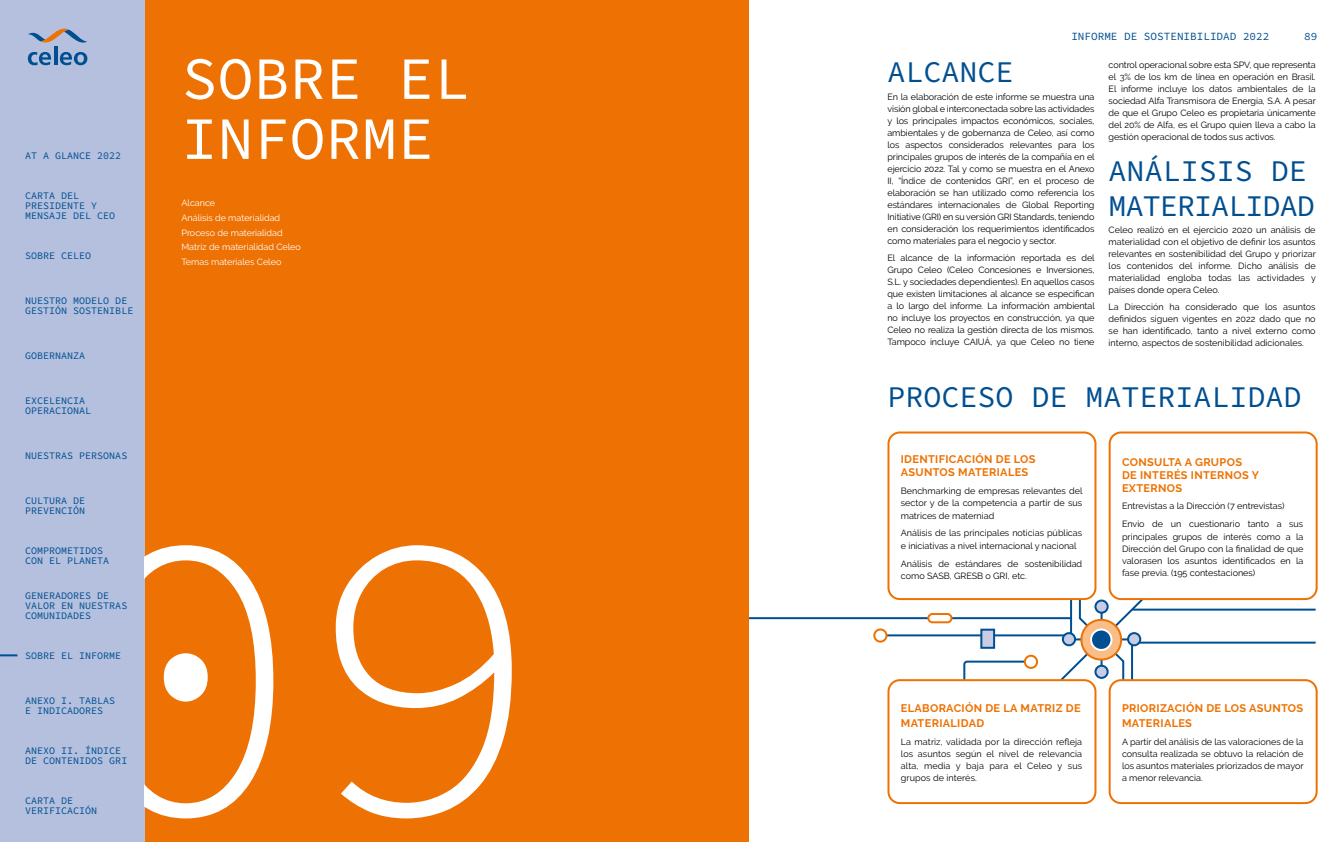
<style>
.page{position:relative;width:1344px;height:842px;background:#fff}
.page>*{position:absolute;margin:0;border:0;box-sizing:border-box;transform-origin:0 0}
.t1{font:300 400px "Source Code Pro";color:#fff}
.t2{font:60px/60px "Source Code Pro";color:#fff}
.t3{font:30px "Source Code Pro";color:#004f91}
.t4{font:30px/35px "Source Code Pro";letter-spacing:-.03em;color:#004f91}
.t5{font:700 11px/13px "Raleway";letter-spacing:.03em;color:#ee7203}
.t6{font:11px "Source Code Pro";color:#004f91}
.t7{font:10px/10px "Source Code Pro";color:#004f91}
.t8{font:9px/12px "Raleway";color:#000;text-align:justify}
.t9{font:9px/14.8px "Raleway";color:#fff}
</style>
<div class="page">
<div style="left:0;top:0;width:151px;height:842px;background:#b5c0de"></div>
<svg style="left:28px;top:52px;width:23px;height:13px"></svg>
<hr style="left:54px;top:46px;width:3px;height:19px;background:#004f91">
<svg style="left:60px;top:52px;width:27px;height:13px"></svg>
<svg style="left:28px;top:29px;width:59px;height:14px"></svg>
<svg style="left:1058px;top:596px;width:87px;height:87px"></svg>
<hr style="left:1100px;top:613px;width:2px;height:53px;background:#004f91">
<hr style="left:1132px;top:642px;width:183px;height:2px;background:#004f91">
<hr style="left:1132px;top:609px;width:183px;height:2px;background:#004f91">
<hr style="left:748px;top:617px;width:323px;height:2px;background:#004f91">
<hr style="left:881px;top:634px;width:190px;height:2px;background:#004f91">
<div style="left:1128px;top:633px;width:12px;height:12px;background:#c8cce4;border-radius:50%"></div>
<div style="left:1127px;top:632px;width:14px;height:14px;border:2px solid #004f91;border-radius:50%"></div>
<div style="left:1063px;top:633px;width:12px;height:12px;background:#c8cce4;border-radius:50%"></div>
<div style="left:1062px;top:632px;width:14px;height:14px;border:2px solid #004f91;border-radius:50%"></div>
<svg style="left:963px;top:660px;width:65px;height:19px"></svg>
<div style="left:980px;top:629px;width:15px;height:20px;background:#c8cce4;border:2px solid #004f91"></div>
<div style="left:874px;top:629px;width:12px;height:13px;background:#fff;border-radius:50%"></div>
<div style="left:873px;top:628px;width:14px;height:15px;border:2px solid #ee7203;border-radius:50%"></div>
<div style="left:1025px;top:656px;width:12px;height:12px;background:#fff;border-radius:50%"></div>
<div style="left:1024px;top:655px;width:14px;height:14px;border:2px solid #ee7203;border-radius:50%"></div>
<svg style="left:1081px;top:620px;width:40px;height:40px"></svg>
<div style="left:1080px;top:619px;width:42px;height:42px;border:2px solid #ee7203;border-radius:50%"></div>
<div style="left:1091px;top:629px;width:20px;height:21px;background:#004f91;border-radius:50%"></div>
<div style="left:1090px;top:628px;width:22px;height:23px;border:2px solid #fff;border-radius:50%"></div>
<div style="left:928px;top:614px;width:23px;height:8px;background:#fff;border-radius:4px"></div>
<div style="left:927px;top:613px;width:25px;height:10px;border:2px solid #ee7203;border-radius:4px"></div>
<div style="left:887px;top:431px;width:209px;height:169px;border:2px solid #ee7203;border-radius:11px"></div>
<div style="left:1108px;top:431px;width:209px;height:169px;border:2px solid #ee7203;border-radius:11px"></div>
<div style="left:1108px;top:679px;width:209px;height:125px;border:2px solid #ee7203;border-radius:11px"></div>
<div style="left:887px;top:679px;width:209px;height:125px;border:2px solid #ee7203;border-radius:11px"></div>
<div style="left:145px;top:0;width:603px;height:842px;background:#ee7203"></div>
<svg style="left:0;top:654px;width:17px;height:2px"></svg>
<p class="t7" style="left:25px;top:151px;width:97px">AT A GLANCE 2022</p>
<p class="t7" style="left:25px;top:191px;width:91px">CARTA DEL<br>PRESIDENTE Y<br>MENSAJE DEL CEO</p>
<p class="t7" style="left:25px;top:251px;width:67px">SOBRE CELEO</p>
<p class="t7" style="left:25px;top:296px;width:110px">NUESTRO MODELO DE<br>GESTIÓN SOSTENIBLE</p>
<p class="t7" style="left:25px;top:351px;width:61px">GOBERNANZA</p>
<p class="t7" style="left:25px;top:396px;width:67px">EXCELENCIA<br>OPERACIONAL</p>
<p class="t7" style="left:25px;top:451px;width:104px">NUESTRAS PERSONAS</p>
<p class="t7" style="left:25px;top:496px;width:61px">CULTURA DE<br>PREVENCIÓN</p>
<h2 class="t2" style="left:181px;top:51px;width:289px">SOBRE EL<br>INFORME</h2>
<p class="t9" style="left:181px;top:195px;width:121px">Alcance<br>Análisis de materialidad<br>Proceso de materialidad<br>Matriz de materialidad Celeo<br>Temas materiales Celeo</p>
<h1 class="t1" style="left:66px;top:390px;width:482px">09</h1>
<p class="t7" style="left:25px;top:546px;width:85px">COMPROMETIDOS<br>CON EL PLANETA</p>
<p class="t7" style="left:25px;top:591px;width:104px">GENERADORES DE<br>VALOR EN NUESTRAS<br>COMUNIDADES</p>
<p class="t7" style="left:25px;top:651px;width:97px">SOBRE EL INFORME</p>
<p class="t7" style="left:25px;top:696px;width:91px">ANEXO I. TABLAS<br>E INDICADORES</p>
<p class="t7" style="left:25px;top:746px;width:104px">ANEXO II. ÍNDICE<br>DE CONTENIDOS GRI</p>
<p class="t7" style="left:25px;top:796px;width:73px">CARTA DE<br>VERIFICACIÓN</p>
<p class="t6" style="left:1071px;top:28px;width:199px">INFORME DE SOSTENIBILIDAD 2022</p>
<p class="t6" style="left:1304px;top:28px;width:15px">89</p>
<p class="t8" style="left:1108px;top:59px;width:209px">control operacional sobre esta SPV, que representa el 3% de los km de línea en operación en Brasil.<br>El informe incluye los datos ambientales de la sociedad Alfa Transmisora de Energía, S.A. A pesar de que el Grupo Celeo es propietaria únicamente del 20% de Alfa, es el Grupo quien lleva a cabo la gestión operacional de todos sus activos.</p>
<h3 class="t4" style="left:1108px;top:154px;width:208px">ANÁLISIS DE<br>MATERIALIDAD</h3>
<p class="t8" style="left:1108px;top:224px;width:209px">Celeo realizó en el ejercicio 2020 un análisis de materialidad con el objetivo de definir los asuntos relevantes en sostenibilidad del Grupo y priorizar los contenidos del informe. Dicho análisis de materialidad engloba todas las actividades y países donde opera Celeo.</p>
<p class="t8" style="left:1108px;top:301px;width:208px">La Dirección ha considerado que los asuntos definidos siguen vigentes en 2022 dado que no se han identificado, tanto a nivel externo como interno, aspectos de sostenibilidad adicionales.</p>
<h3 class="t3" style="left:887px;top:375px;width:416px">PROCESO DE MATERIALIDAD</h3>
<h3 class="t3" style="left:887px;top:50px;width:127px">ALCANCE</h3>
<p class="t8" style="left:887px;top:91px;width:209px">En la elaboración de este informe se muestra una visión global e interconectada sobre las actividades y los principales impactos económicos, sociales, ambientales y de gobernanza de Celeo, así como los aspectos considerados relevantes para los principales grupos de interés de la compañía en el ejercicio 2022. Tal y como se muestra en el Anexo II, “Índice de contenidos GRI”, en el proceso de elaboración se han utilizado como referencia los estándares internacionales de Global Reporting Initiative (GRI) en su versión GRI Standards, teniendo en consideración los requerimientos identificados como materiales para el negocio y sector.</p>
<p class="t8" style="left:887px;top:252px;width:209px">El alcance de la información reportada es del Grupo Celeo (Celeo Concesiones e Inversiones, S.L. y sociedades dependientes). En aquellos casos que existen limitaciones al alcance se especifican a lo largo del informe. La información ambiental no incluye los proyectos en construcción, ya que Celeo no realiza la gestión directa de los mismos.<br>Tampoco incluye CAIUÁ, ya que Celeo no tiene</p>
<p class="t5" style="left:901px;top:453px;width:136px">IDENTIFICACIÓN DE LOS<br>ASUNTOS MATERIALES</p>
<p class="t8" style="left:901px;top:485px;width:183px">Benchmarking de empresas relevantes del sector y de la competencia a partir de sus matrices de materniad</p>
<p class="t8" style="left:901px;top:527px;width:183px">Análisis de las principales noticias públicas e iniciativas a nivel internacional y nacional</p>
<p class="t8" style="left:901px;top:557px;width:183px">Análisis de estándares de sostenibilidad como SASB, GRESB o GRI, etc.</p>
<p class="t5" style="left:1122px;top:455px;width:139px">CONSULTA A GRUPOS<br>DE INTERÉS INTERNOS Y<br>EXTERNOS</p>
<p class="t8" style="left:1122px;top:497px;width:183px;line-height:17.9px">Entrevistas a la Dirección (7 entrevistas)<br>Envio de un cuestionario tanto a sus</p>
<p class="t8" style="left:1122px;top:530px;width:183px">principales grupos de interés como a la Dirección del Grupo con la finalidad de que valorasen los asuntos identificados en la fase previa. (195 contestaciones)</p>
<p class="t5" style="left:901px;top:701px;width:181px;line-height:15px">ELABORACIÓN DE LA MATRIZ DE<br>MATERIALIDAD</p>
<p class="t8" style="left:901px;top:736px;width:183px">La matriz, validada por la dirección refleja los asuntos según el nivel de relevancia alta, media y baja para el Celeo y sus</p>
<p class="t8" style="left:901px;top:772px;width:77px">grupos de interés.</p>
<p class="t5" style="left:1122px;top:701px;width:183px;line-height:15px">PRIORIZACIÓN DE LOS ASUNTOS<br>MATERIALES</p>
<p class="t8" style="left:1122px;top:736px;width:183px">A partir del análisis de las valoraciones de la consulta realizada se obtuvo la relación de los asuntos materiales priorizados de mayor a menor relevancia.</p>
</div>
